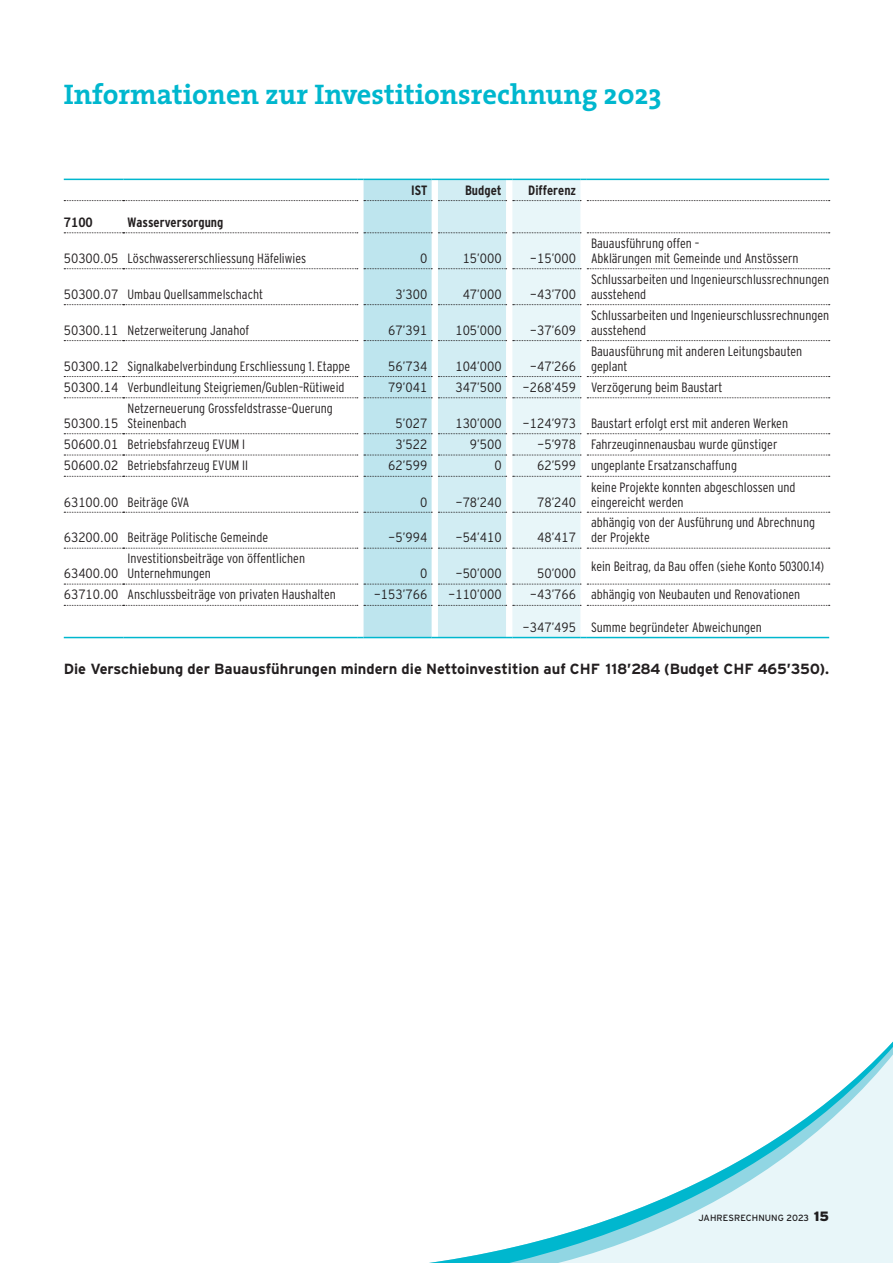
<style>
.page{position:relative;width:893px;height:1263px;background:#fff}
.page>*{position:absolute;margin:0;border:0;box-sizing:border-box;transform-origin:0 0}
.t1{font:700 28.5px "The Serif";color:#00b7ce}
.t2{font:700 14.7px "Interstate Plus";color:#231f20}
.t3{font:300 condensed 13.5px/15px "Interstate Plus";color:#231f20}
.t4{font:13.5px "Interstate Cond Mono Lgt";color:#231f20}
.t5{font:700 13.5px "Interstate Cond Mono";color:#231f20}
.t6{font:9px "Interstate";letter-spacing:.01em;color:#231f20}
.s1{font-family:"Interstate Cond Mono Lgt";font-weight:400;font-stretch:normal}
.s2{font-weight:900;font-size:13.5px}
</style>
<div class="page">
<svg style="left:64px;top:179px;width:766px;height:459px"></svg>
<hr style="left:587px;top:637px;width:242px;height:1px;background:#00b7ce">
<svg style="left:429px;top:1041px;width:464px;height:222px"></svg>
<h1 class="t1" style="left:64px;top:71px;width:599px">Informationen zur Investitionsrechnung 2023</h1>
<p class="t5" style="left:411px;top:182px;width:18px">IST</p>
<p class="t5" style="left:465px;top:182px;width:38px">Budget</p>
<p class="t5" style="left:528px;top:182px;width:49px">Differenz</p>
<p class="t5" style="left:64px;top:215px;width:31px">7100</p>
<p class="t5" style="left:128px;top:215px;width:97px">Wasserversorgung</p>
<p class="t3" style="left:64px;top:251px;width:244px"><span class="s1">50300.05</span> Löschwassererschliessung Häfeliwies</p>
<p class="t4" style="left:420px;top:251px;width:9px">0</p>
<p class="t4" style="left:463px;top:251px;width:41px">15’000</p>
<p class="t4" style="left:530px;top:251px;width:48px">-15’000</p>
<p class="t3" style="left:64px;top:287px;width:201px"><span class="s1">50300.07</span> Umbau Quellsammelschacht</p>
<p class="t4" style="left:396px;top:287px;width:33px">3’300</p>
<p class="t4" style="left:463px;top:287px;width:41px">47’000</p>
<p class="t4" style="left:530px;top:287px;width:48px">-43’700</p>
<p class="t3" style="left:64px;top:322px;width:187px"><span class="s1">50300.11</span> Netzerweiterung Janahof</p>
<p class="t4" style="left:388px;top:323px;width:41px">67’391</p>
<p class="t4" style="left:455px;top:323px;width:48px">105’000</p>
<p class="t4" style="left:530px;top:323px;width:48px">-37’609</p>
<p class="t3" style="left:64px;top:358px;width:288px"><span class="s1">50300.12</span> Signalkabelverbindung Erschliessung 1. Etappe</p>
<p class="t4" style="left:388px;top:358px;width:41px">56’734</p>
<p class="t4" style="left:455px;top:358px;width:48px">104’000</p>
<p class="t4" style="left:530px;top:358px;width:48px">-47’266</p>
<p class="t3" style="left:591px;top:236px;width:209px">Bauausführung offen –<br>Abklärungen mit Gemeinde und Anstössern</p>
<p class="t3" style="left:591px;top:272px;width:240px">Schlussarbeiten und Ingenieurschlussrechnungen ausstehend</p>
<p class="t3" style="left:591px;top:307px;width:240px">Schlussarbeiten und Ingenieurschlussrechnungen ausstehend</p>
<p class="t3" style="left:591px;top:343px;width:213px">Bauausführung mit anderen Leitungsbauten geplant</p>
<p class="t3" style="left:64px;top:380px;width:282px"><span class="s1">50300.14</span> Verbundleitung Steigriemen/Gublen–Rütiweid</p>
<p class="t4" style="left:388px;top:380px;width:41px">79’041</p>
<p class="t4" style="left:455px;top:380px;width:48px">347’500</p>
<p class="t3" style="left:522px;top:380px;width:201px"><span class="s1">-268’459</span> Verzögerung beim Baustart</p>
<p class="t4" style="left:64px;top:416px;width:56px">50300.15</p>
<p class="t3" style="left:128px;top:401px;width:207px">Netzerneuerung Grossfeldstrasse–Querung<br>Steinenbach</p>
<p class="t4" style="left:396px;top:416px;width:33px">5’027</p>
<p class="t4" style="left:455px;top:416px;width:48px">130’000</p>
<p class="t3" style="left:522px;top:416px;width:267px"><span class="s1">-124’973</span> Baustart erfolgt erst mit anderen Werken</p>
<p class="t3" style="left:64px;top:437px;width:183px"><span class="s1">50600.01</span> Betriebsfahrzeug EVUM I</p>
<p class="t4" style="left:396px;top:437px;width:33px">3’522</p>
<p class="t4" style="left:470px;top:437px;width:33px">9’500</p>
<p class="t3" style="left:537px;top:437px;width:242px"><span class="s1">-5’978</span> Fahrzeuginnenausbau wurde günstiger</p>
<p class="t3" style="left:64px;top:458px;width:186px"><span class="s1">50600.02</span> Betriebsfahrzeug EVUM II</p>
<p class="t4" style="left:388px;top:458px;width:41px">62’599</p>
<p class="t4" style="left:494px;top:458px;width:9px">0</p>
<p class="t3" style="left:537px;top:458px;width:201px"><span class="s1">62’599</span> ungeplante Ersatzanschaffung</p>
<p class="t3" style="left:64px;top:494px;width:127px"><span class="s1">63100.00</span> Beiträge GVA</p>
<p class="t4" style="left:420px;top:494px;width:9px">0</p>
<p class="t4" style="left:455px;top:494px;width:48px">-78’240</p>
<p class="t4" style="left:537px;top:494px;width:41px">78’240</p>
<p class="t3" style="left:591px;top:479px;width:206px">keine Projekte konnten abgeschlossen und eingereicht werden</p>
<p class="t3" style="left:64px;top:530px;width:206px"><span class="s1">63200.00</span> Beiträge Politische Gemeinde</p>
<p class="t4" style="left:388px;top:530px;width:41px">-5’994</p>
<p class="t4" style="left:455px;top:530px;width:48px">-54’410</p>
<p class="t4" style="left:537px;top:530px;width:41px">48’417</p>
<p class="t4" style="left:64px;top:566px;width:56px">63400.00</p>
<p class="t3" style="left:128px;top:551px;width:179px">Investitionsbeiträge von öffentlichen<br>Unternehmungen</p>
<p class="t4" style="left:420px;top:566px;width:9px">0</p>
<p class="t4" style="left:455px;top:566px;width:48px">-50’000</p>
<p class="t4" style="left:537px;top:566px;width:41px">50’000</p>
<p class="t3" style="left:591px;top:515px;width:225px">abhängig von der Ausführung und Abrechnung der Projekte</p>
<p class="t3" style="left:591px;top:558px;width:235px">kein Beitrag, da Bau offen (siehe Konto 50300.14)</p>
<p class="t3" style="left:64px;top:587px;width:274px"><span class="s1">63710.00</span> Anschlussbeiträge von privaten Haushalten</p>
<p class="t4" style="left:374px;top:587px;width:55px">-153’766</p>
<p class="t4" style="left:448px;top:587px;width:55px">-110’000</p>
<p class="t3" style="left:530px;top:587px;width:272px"><span class="s1">-43’766</span> abhängig von Neubauten und Renovationen</p>
<p class="t3" style="left:522px;top:619px;width:241px"><span class="s1">-347’495</span> Summe begründeter Abweichungen</p>
<p class="t2" style="left:64px;top:661px;width:767px">Die Verschiebung der Bauausführungen mindern die Nettoinvestition auf CHF 118’284 (Budget CHF 465’350).</p>
<p class="t6" style="left:698px;top:1213px;width:132px">JAHRESRECHNUNG 2023 <span class="s2">15</span></p>
</div>
